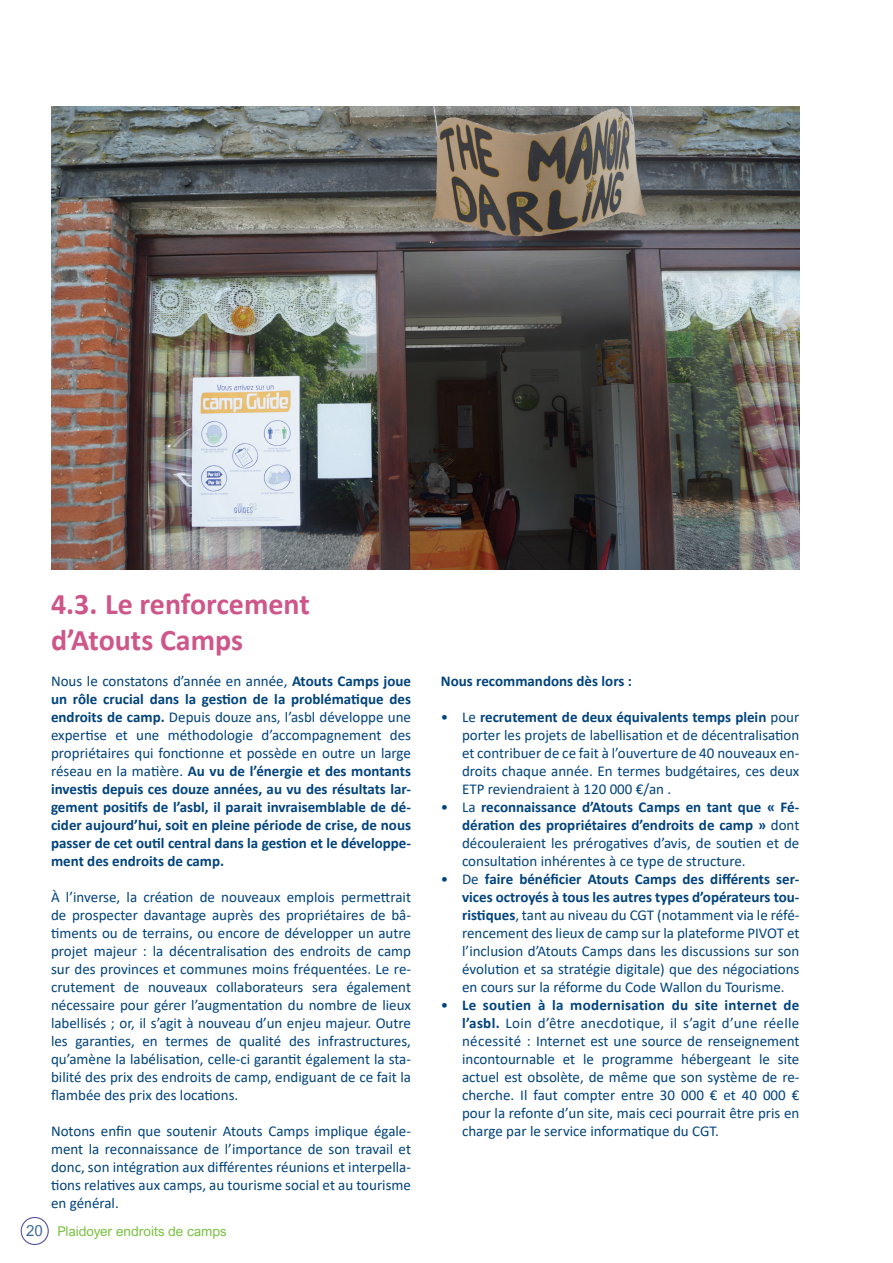
<style>
.page{position:relative;width:893px;height:1263px;background:#fff}
.page>*{position:absolute;margin:0;border:0;box-sizing:border-box;transform-origin:0 0}
.t1{font:700 30px "Calibri";color:#ce568a}
.t2{font:15px/18px "Calibri";color:#01437c;text-align:justify}
.t3{font:700 15px/18px "Calibri";color:#01437c;text-align:justify}
.t4{font:15px "Arial Nova";color:#3e689b}
.t5{font:13.5px "Arial Nova";color:#79c142}
.s1{font-weight:400}
.s2{font-weight:700}
</style>
<div class="page">
<img style="left:51px;top:106px;width:748px;height:464px">
<div style="left:21px;top:1217px;width:28px;height:28px;border:1px solid #5452a2;border-radius:50%"></div>
<p class="t1" style="left:51px;top:583px;width:260px">4.3. Le renforcement</p>
<p class="t1" style="left:51px;top:619px;width:194px">d’Atouts Camps</p>
<p class="t3" style="left:51px;top:672px;width:362px"><span class="s1">Nous le constatons d’année en année,</span> Atouts Camps joue un rôle crucial dans la gestion de la problématique des endroits de camp. <span class="s1">Depuis douze ans, l’asbl développe une expertise et une méthodologie d’accompagnement des propriétaires qui fonctionne et possède en outre un large réseau en la matière.</span> Au vu de l’énergie et des montants investis depuis ces douze années, au vu des résultats lar&shy;gement positifs de l’asbl, il parait invraisemblable de dé&shy;cider aujourd’hui, soit en pleine période de crise, de nous passer de cet outil central dans la gestion et le développe&shy;ment des endroits de camp.</p>
<p class="t2" style="left:51px;top:888px;width:362px">À l’inverse, la création de nouveaux emplois permettrait de prospecter davantage auprès des propriétaires de bâ&shy;timents ou de terrains, ou encore de développer un autre projet majeur : la décentralisation des endroits de camp sur des provinces et communes moins fréquentées. Le re&shy;crutement de nouveaux collaborateurs sera également nécessaire pour gérer l’augmentation du nombre de lieux labellisés ; or, il s’agit à nouveau d’un enjeu majeur. Outre les garanties, en termes de qualité des infrastructures, qu’amène la labélisation, celle-ci garantit également la sta&shy;bilité des prix des endroits de camp, endiguant de ce fait la flambée des prix des locations.</p>
<p class="t2" style="left:51px;top:1122px;width:361px">Notons enfin que soutenir Atouts Camps implique égale&shy;ment la reconnaissance de l’importance de son travail et donc, son intégration aux différentes réunions et interpella&shy;tions relatives aux camps, au tourisme social et au tourisme en général.</p>
<p class="t4" style="left:26px;top:1222px;width:18px">20</p>
<p class="t5" style="left:57px;top:1223px;width:171px">Plaidoyer endroits de camps</p>
<p class="t3" style="left:441px;top:672px;width:193px">Nous recommandons dès lors :</p>
<p class="t2" style="left:462px;top:708px;width:339px;text-indent:-21px">• Le <span class="s2">recrutement de deux équivalents temps plein</span> pour porter les projets de labellisation et de décentralisation et contribuer de ce fait à l’ouverture de 40 nouveaux en&shy;droits chaque année. En termes budgétaires, ces deux ETP reviendraient à 120 000 €/an .</p>
<p class="t2" style="left:462px;top:798px;width:339px;text-indent:-21px">• La <span class="s2">reconnaissance d’Atouts Camps en tant que « Fé&shy;dération des propriétaires d’endroits de camp »</span> dont découleraient les prérogatives d’avis, de soutien et de consultation inhérentes à ce type de structure.</p>
<p class="t2" style="left:462px;top:870px;width:339px;text-indent:-21px">• De <span class="s2">faire bénéficier Atouts Camps des différents ser&shy;vices octroyés à tous les autres types d’opérateurs tou&shy;ristiques</span>, tant au niveau du CGT (notamment via le réfé&shy;rencement des lieux de camp sur la plateforme PIVOT et l’inclusion d’Atouts Camps dans les discussions sur son évolution et sa stratégie digitale) que des négociations en cours sur la réforme du Code Wallon du Tourisme.</p>
<p class="t2" style="left:462px;top:996px;width:339px;text-indent:-21px">• <span class="s2">Le soutien à la modernisation du site internet de l’asbl.</span> Loin d’être anecdotique, il s’agit d’une réelle nécessité : Internet est une source de renseignement incontournable et le programme hébergeant le site actuel est obsolète, de même que son système de re&shy;cherche. Il faut compter entre 30 000 € et 40 000 € pour la refonte d’un site, mais ceci pourrait être pris en charge par le service informatique du CGT.</p>
</div>
